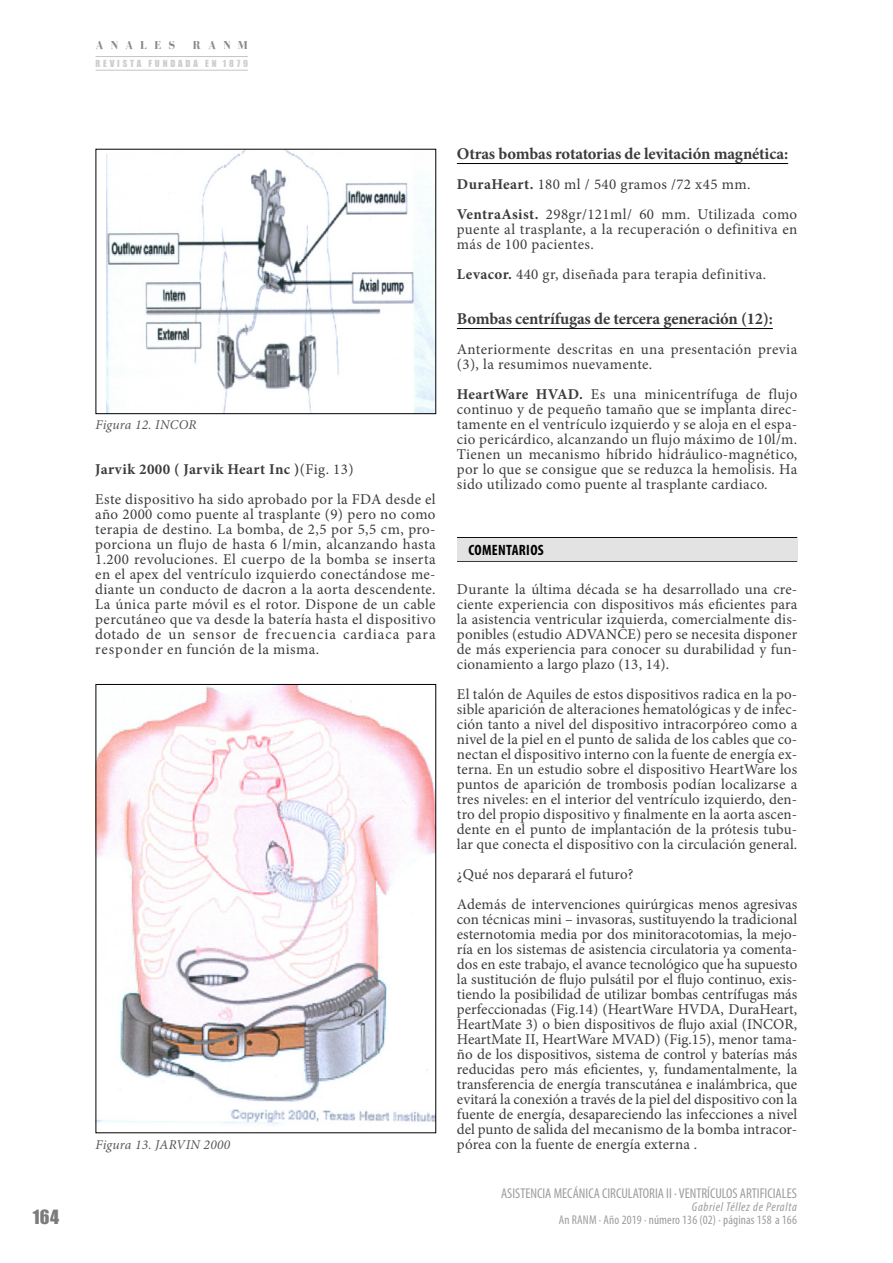
<style>
.page{position:relative;width:893px;height:1263px;background:#fff}
.page>*{position:absolute;margin:0;border:0;box-sizing:border-box;transform-origin:0 0}
.t1{font:18px "Impact";color:#7c7b7b}
.Titulillos{font:700 16.5px "Minion Pro";letter-spacing:-.01em;color:#3c3c3b}
.Anales{font:15px/15px "Minion Pro";letter-spacing:.02em;color:#3c3c3b;text-align:justify}
.Anales-2{font:700 15px "Minion Pro";letter-spacing:.025em;color:#3c3c3b}
.t2{font:700 condensed 15px "Myriad Pro";letter-spacing:.02em;color:#000}
.t3{font:condensed 14.25px "Myriad Pro";color:#9d9d9c}
.t4{font:italic 13.5px "Minion Pro";letter-spacing:.02em;color:#575756}
.t5{font:condensed 12.75px "Myriad Pro";letter-spacing:.01em;color:#9d9d9c}
.t6{font:italic condensed 12.75px "Myriad Pro";letter-spacing:.05em;color:#9d9d9c}
.t7{font:700 12px "Bodoni FLF";letter-spacing:.6em;color:#3c3c3b}
.t8{font:9px "Impact";letter-spacing:.315em;color:#9d9d9c}
.s1{font-weight:400}
.s2{font-weight:700}
</style>
<div class="page">
<hr style="left:96px;top:56px;width:152px;height:1px;background:#9d9d9c">
<hr style="left:96px;top:70px;width:152px;height:1px;background:#9d9d9c">
<hr style="left:457px;top:163px;width:331px;height:1px;background:#000">
<hr style="left:457px;top:328px;width:316px;height:1px;background:#000">
<img style="left:107px;top:151px;width:327px;height:261px">
<img style="left:98px;top:686px;width:336px;height:438px">
<hr style="left:457px;top:537px;width:340px;height:1px;background:#000">
<hr style="left:457px;top:561px;width:340px;height:1px;background:#000">
<div style="left:457px;top:538px;width:340px;height:23px;background:#e3e3e3"></div>
<p class="t1" style="left:33px;top:1203px;width:28px">164</p>
<p class="t7" style="left:96px;top:39px;width:81px">ANALES</p>
<p class="t7" style="left:193px;top:39px;width:57px">RANM</p>
<p class="t8" style="left:96px;top:56px;width:154px">REVISTA FUNDADA EN 1879</p>
<p class="t4" style="left:96px;top:415px;width:102px">Figura 12. INCOR</p>
<p class="Anales-2" style="left:95px;top:459px;width:260px">Jarvik 2000 ( Jarvik Heart Inc )<span class="s1">(Fig. 13)</span></p>
<p class="Anales" style="left:95px;top:492px;width:342px">Este dispositivo ha sido aprobado por la FDA desde el año 2000 como puente al trasplante (9) pero no como terapia de destino. La bomba, de 2,5 por 5,5 cm, pro&shy;porciona un flujo de hasta 6 l/min, alcanzando hasta 1.200 revoluciones. El cuerpo de la bomba se inserta en el apex del ventrículo izquierdo conectándose me&shy;diante un conducto de dacron a la aorta descendente.<br>La única parte móvil es el rotor. Dispone de un cable percutáneo que va desde la batería hasta el dispositivo dotado de un sensor de frecuencia cardiaca para responder en función de la misma.</p>
<p class="t4" style="left:96px;top:1135px;width:136px">Figura 13. JARVIN 2000</p>
<p class="Titulillos" style="left:457px;top:142px;width:333px">Otras bombas rotatorias de levitación magnética:</p>
<p class="Anales" style="left:457px;top:177px;width:295px"><span class="s2">DuraHeart.</span> 180 ml / 540 gramos /72 x45 mm.</p>
<p class="Anales" style="left:457px;top:207px;width:342px"><span class="s2">VentraAsist.</span> 298gr/121ml/ 60 mm. Utilizada como puente al trasplante, a la recuperación o definitiva en más de 100 pacientes.</p>
<p class="Anales" style="left:457px;top:267px;width:311px"><span class="s2">Levacor.</span> 440 gr, diseñada para terapia definitiva.</p>
<p class="Titulillos" style="left:457px;top:307px;width:317px">Bombas centrífugas de tercera generación (12):</p>
<p class="Anales" style="left:457px;top:342px;width:342px">Anteriormente descritas en una presentación previa (3), la resumimos nuevamente.</p>
<p class="Anales" style="left:457px;top:387px;width:342px"><span class="s2">HeartWare HVAD.</span> Es una minicentrífuga de flujo continuo y de pequeño tamaño que se implanta direc&shy;tamente en el ventrículo izquierdo y se aloja en el espa&shy;cio pericárdico, alcanzando un flujo máximo de 10l/m.<br>Tienen un mecanismo híbrido hidráulico-magnético, por lo que se consigue que se reduzca la hemolisis. Ha sido utilizado como puente al trasplante cardiaco.</p>
<p class="t2" style="left:468px;top:540px;width:77px">COMENTARIOS</p>
<p class="Anales" style="left:457px;top:582px;width:342px">Durante la última década se ha desarrollado una cre&shy;ciente experiencia con dispositivos más eficientes para la asistencia ventricular izquierda, comercialmente dis&shy;ponibles (estudio ADVANCE) pero se necesita disponer de más experiencia para conocer su durabilidad y fun&shy;cionamiento a largo plazo (13, 14).</p>
<p class="Anales" style="left:457px;top:687px;width:342px">El talón de Aquiles de estos dispositivos radica en la po&shy;sible aparición de alteraciones hematológicas y de infec&shy;ción tanto a nivel del dispositivo intracorpóreo como a nivel de la piel en el punto de salida de los cables que co&shy;nectan el dispositivo interno con la fuente de energía ex&shy;terna. En un estudio sobre el dispositivo HeartWare los puntos de aparición de trombosis podían localizarse a tres niveles: en el interior del ventrículo izquierdo, den&shy;tro del propio dispositivo y finalmente en la aorta ascen&shy;dente en el punto de implantación de la prótesis tubu&shy;lar que conecta el dispositivo con la circulación general.</p>
<p class="Anales" style="left:457px;top:867px;width:178px">¿Qué nos deparará el futuro?</p>
<p class="Anales" style="left:457px;top:897px;width:342px">Además de intervenciones quirúrgicas menos agresivas con técnicas mini – invasoras, sustituyendo la tradicional esternotomia media por dos minitoracotomias, la mejo&shy;ría en los sistemas de asistencia circulatoria ya comenta&shy;dos en este trabajo, el avance tecnológico que ha supuesto la sustitución de flujo pulsátil por el flujo continuo, exis&shy;tiendo la posibilidad de utilizar bombas centrífugas más perfeccionadas (Fig.14) (HeartWare HVDA, DuraHeart, HeartMate 3) o bien dispositivos de flujo axial (INCOR, HeartMate II, HeartWare MVAD) (Fig.15), menor tama&shy;ño de los dispositivos, sistema de control y baterías más reducidas pero más eficientes, y, fundamentalmente, la transferencia de energía transcutánea e inalámbrica, que evitará la conexión a través de la piel del dispositivo con la fuente de energía, desapareciendo las infecciones a nivel del punto de salida del mecanismo de la bomba intracor&shy;pórea con la fuente de energía externa .</p>
<p class="t3" style="left:501px;top:1184px;width:297px">ASISTENCIA MECÁNICA CIRCULATORIA II · VENTRÍCULOS ARTIFICIALES</p>
<p class="t6" style="left:692px;top:1199px;width:107px">Gabriel Téllez de Peralta</p>
<p class="t5" style="left:559px;top:1212px;width:240px">An RANM · Año 2019 · número 136 (02) · páginas 158 a 166</p>
</div>
